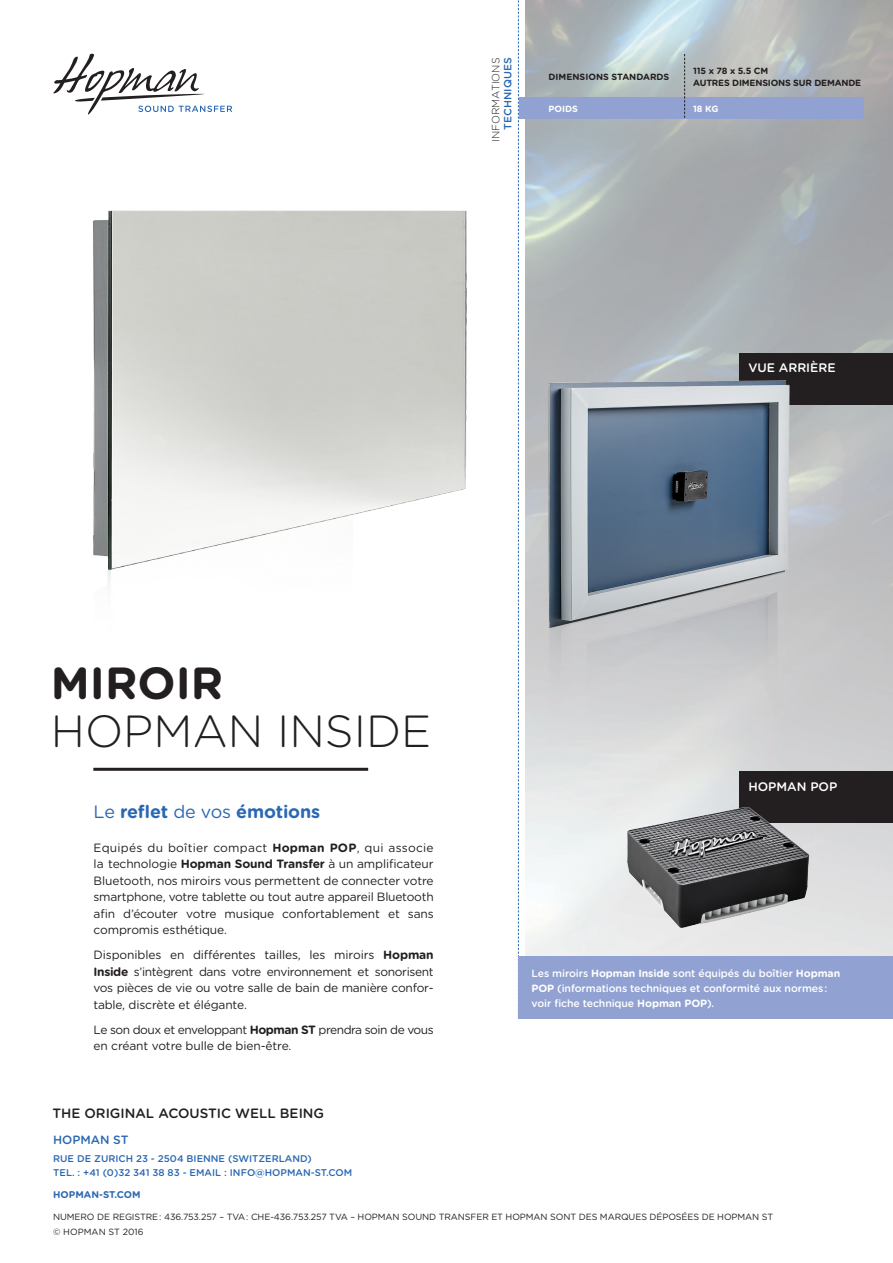
<style>
.page{position:relative;width:893px;height:1263px;background:#fff}
.page>*{position:absolute;margin:0;border:0;box-sizing:border-box;transform-origin:0 0}
.t1{font:300 45px "Gotham Rounded";color:#231f20}
.t2{font:700 45px "Gotham Rounded";color:#231f20}
.t3{font:700 18px "Gotham Rounded";letter-spacing:-.01em;color:#2b68b3}
.t4{font:500 13.5px "Gotham Rounded";color:#231f20}
.t5{font:500 12.3px "Gotham Rounded";color:#fff}
.t6{font:12px/16.5px "Gotham Rounded";letter-spacing:-.02em;color:#231f20;text-align:justify}
.t7{font:12px/16.5px "Gotham Rounded";letter-spacing:-.04em;color:#231f20}
.t8{font:500 12px "Gotham Rounded";color:#2b68b3}
.t9{font:500 10.5px/15px "Gotham Rounded";letter-spacing:-.01em;color:#fff}
.t10{font:300 10.5px "Gotham Rounded";color:#231f20}
.t11{font:500 10.5px "Gotham Rounded";color:#2b68b3}
.t12{font:500 9.75px/13.5px "Gotham Rounded";color:#2b68b3}
.t13{font:700 9.75px "Gotham Rounded";color:#2b68b3}
.t14{font:9px "Gotham Rounded";letter-spacing:-.01em;color:#231f20}
.t15{font:700 9px/12px "Gotham Rounded";letter-spacing:-.02em;color:#231f20}
.t16{font:700 9px "Gotham Rounded";color:#231f20}
.t17{font:700 9px "Gotham Rounded";color:#fff}
.s1{font-weight:400}
.s2{font-weight:700}
</style>
<div class="page">
<svg style="left:53px;top:54px;width:179px;height:61px"></svg>
<img style="left:525px;top:0;width:368px;height:957px">
<svg style="left:518px;top:0;width:1px;height:1017px"></svg>
<div style="left:740px;top:772px;width:153px;height:51px;background:#231f20"></div>
<img style="left:625px;top:803px;width:186px;height:127px">
<img style="left:93px;top:210px;width:374px;height:375px">
<div style="left:519px;top:957px;width:374px;height:62px;background:#91a2d2"></div>
<hr style="left:93px;top:768px;width:275px;height:3px;background:#231f20">
<div style="left:740px;top:353px;width:153px;height:51px;background:#231f20"></div>
<img style="left:544px;top:348px;width:250px;height:381px">
<div style="left:519px;top:97px;width:344px;height:22px;background:#91a2d2"></div>
<svg style="left:684px;top:54px;width:1px;height:64px"></svg>
<p class="t10" style="left:489px;top:142px;width:86px;rotate:-90deg">INFORMATIONS</p>
<p class="t11" style="left:500px;top:129px;width:73px;rotate:-90deg">TECHNIQUES</p>
<p class="t16" style="left:549px;top:70px;width:122px">DIMENSIONS STANDARDS</p>
<p class="t15" style="left:693px;top:64px;width:170px">115 x 78 x 5.5 CM<br>AUTRES DIMENSIONS SUR DEMANDE</p>
<p class="t17" style="left:549px;top:102px;width:31px">POIDS</p>
<p class="t17" style="left:693px;top:102px;width:27px">18 KG</p>
<p class="t5" style="left:748px;top:359px;width:89px">VUE ARRIÈRE</p>
<h1 class="t2" style="left:51px;top:650px;width:174px">MIROIR</h1>
<h1 class="t1" style="left:51px;top:700px;width:382px">HOPMAN INSIDE</h1>
<h2 class="t3" style="left:94px;top:798px;width:228px"><span class="s1">Le</span> reflet <span class="s1">de vos</span> émotions</h2>
<p class="t6" style="left:94px;top:838px;width:342px">Equipés du boîtier compact <span class="s2">Hopman POP</span>, qui associe la technologie <span class="s2">Hopman Sound Transfer</span> à un amplificateur Bluetooth, nos miroirs vous permettent de connecter votre smartphone, votre tablette ou tout autre appareil Bluetooth afin d’écouter votre musique confortablement et sans compromis esthétique.</p>
<p class="t6" style="left:94px;top:946px;width:342px">Disponibles en différentes tailles, les miroirs <span class="s2">Hopman Inside</span> s’intègrent dans votre environnement et sonorisent vos pièces de vie ou votre salle de bain de manière confor&shy;table, discrète et élégante.</p>
<p class="t7" style="left:94px;top:1021px;width:342px">Le son doux et enveloppant <span class="s2">Hopman ST</span> prendra soin de vous en créant votre bulle de bien-être.</p>
<p class="t4" style="left:52px;top:1103px;width:273px">THE ORIGINAL ACOUSTIC WELL BEING</p>
<p class="t8" style="left:53px;top:1131px;width:77px">HOPMAN ST</p>
<p class="t12" style="left:53px;top:1151px;width:300px">RUE DE ZURICH 23 - 2504 BIENNE (SWITZERLAND)<br>TEL. : +41 (0)32 341 38 83 - EMAIL : INFO@HOPMAN-ST.COM</p>
<p class="t13" style="left:53px;top:1187px;width:89px">HOPMAN-ST.COM</p>
<p class="t5" style="left:748px;top:778px;width:90px">HOPMAN POP</p>
<p class="t9" style="left:531px;top:965px;width:310px">Les miroirs <span class="s2">Hopman Inside</span> sont équipés du boîtier <span class="s2">Hopman<br>POP</span> (informations techniques et conformité aux normes : voir fiche technique <span class="s2">Hopman POP</span>).</p>
<p class="t14" style="left:53px;top:1210px;width:721px">NUMERO DE REGISTRE : 436.753.257 – TVA : CHE-436.753.257 TVA – HOPMAN SOUND TRANSFER ET HOPMAN SONT DES MARQUES DÉPOSÉES DE HOPMAN ST</p>
<p class="t14" style="left:53px;top:1225px;width:92px">© HOPMAN ST 2016</p>
</div>
